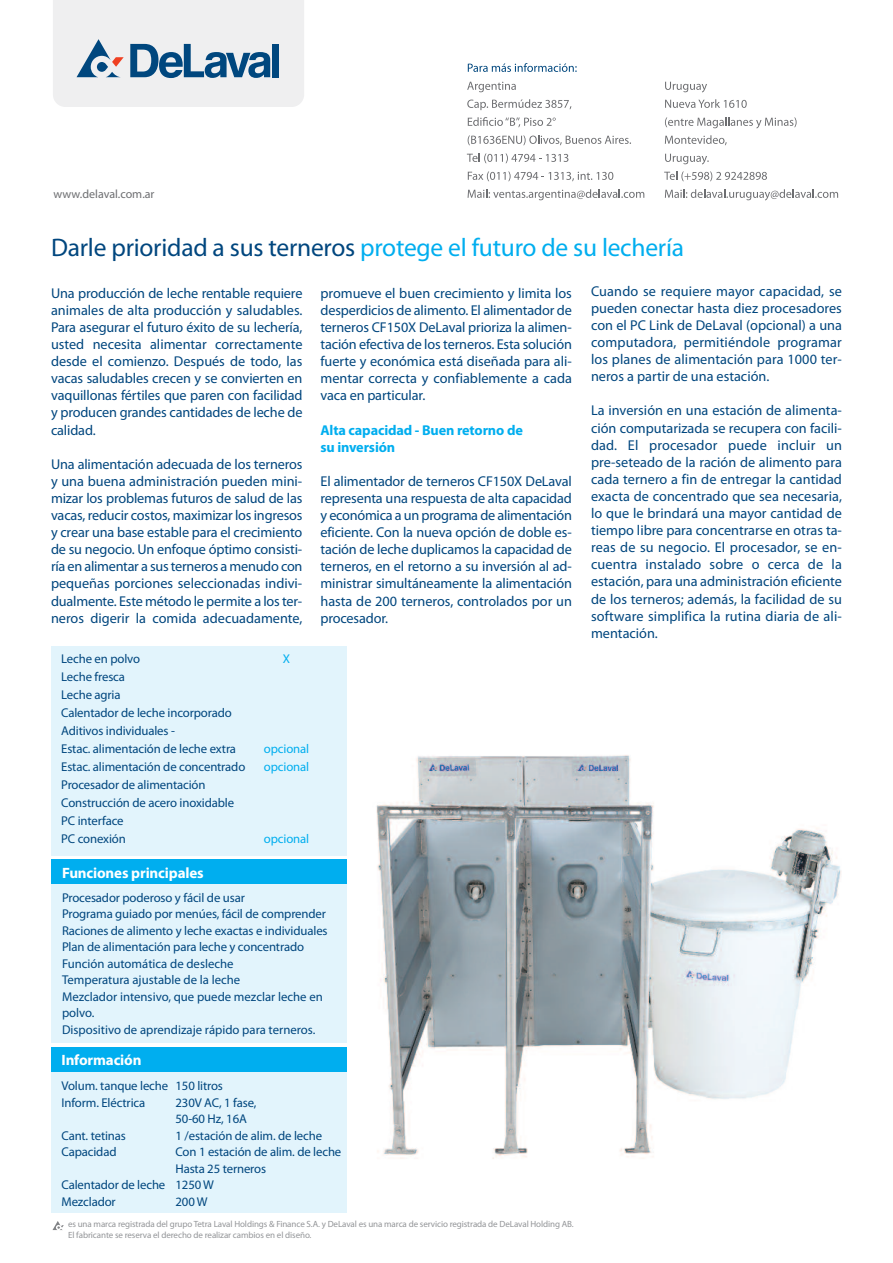
<style>
.page{position:relative;width:893px;height:1263px;background:#fff}
.page>*{position:absolute;margin:0;border:0;box-sizing:border-box;transform-origin:0 0}
.t1{font:25.5px "Myriad Pro";letter-spacing:-.01em;color:#00aeef}
.t2{font:700 15px "Myriad Pro";letter-spacing:-.01em;color:#fff}
.t3{font:14.25px/17.1px "Myriad Pro";color:#00467e;text-align:justify}
.t4{font:700 14.25px/17.1px "Myriad Pro";letter-spacing:-.01em;color:#00aeef}
.t5{font:12.75px/16.5px "Myriad Pro";letter-spacing:-.01em;color:#00467e}
.t6{font:12.75px "Myriad Pro";letter-spacing:-.01em;color:#00aeef}
.t7{font:12px "Myriad Pro";color:#6d6e71}
.t8{font:9px/10.8px "Myriad Pro";letter-spacing:-.01em;color:#939598}
.s1{color:#00467e}
</style>
<div class="page">
<div style="left:51px;top:1047px;width:295px;height:166px;background:#e2f4fc"></div>
<svg style="left:468px;top:63px;width:109px;height:9px"></svg>
<svg style="left:467px;top:82px;width:49px;height:10px"></svg>
<svg style="left:467px;top:99px;width:104px;height:11px"></svg>
<svg style="left:468px;top:117px;width:88px;height:10px"></svg>
<svg style="left:468px;top:135px;width:163px;height:10px"></svg>
<svg style="left:467px;top:153px;width:101px;height:10px"></svg>
<svg style="left:468px;top:171px;width:145px;height:10px"></svg>
<svg style="left:468px;top:189px;width:176px;height:11px"></svg>
<svg style="left:665px;top:82px;width:42px;height:10px"></svg>
<svg style="left:665px;top:99px;width:82px;height:9px"></svg>
<svg style="left:665px;top:117px;width:132px;height:11px"></svg>
<svg style="left:665px;top:135px;width:62px;height:10px"></svg>
<svg style="left:665px;top:154px;width:44px;height:10px"></svg>
<svg style="left:664px;top:171px;width:103px;height:10px"></svg>
<svg style="left:665px;top:189px;width:173px;height:11px"></svg>
<svg style="left:53px;top:0;width:251px;height:107px"></svg>
<svg style="left:52px;top:1221px;width:12px;height:9px"></svg>
<img style="left:376px;top:755px;width:465px;height:404px">
<div style="left:51px;top:646px;width:295px;height:209px;background:#e2f4fc"></div>
<div style="left:51px;top:859px;width:295px;height:184px;background:#e2f4fc"></div>
<div style="left:51px;top:1048px;width:295px;height:24px;background:#00aeef"></div>
<div style="left:51px;top:860px;width:295px;height:24px;background:#00aeef"></div>
<p class="t7" style="left:54px;top:189px;width:102px">www.delaval.com.ar</p>
<h1 class="t1" style="left:51px;top:238px;width:634px"><span class="s1">Darle prioridad a sus terneros</span> protege el futuro de su lechería</h1>
<p class="t3" style="left:51px;top:285px;width:253px">Una producción de leche rentable requiere animales de alta producción y saludables.<br>Para asegurar el futuro éxito de su lechería, usted necesita alimentar correctamente desde el comienzo. Después de todo, las vacas saludables crecen y se convierten en vaquillonas fértiles que paren con facilidad y producen grandes cantidades de leche de calidad.</p>
<p class="t3" style="left:51px;top:456px;width:253px">Una alimentación adecuada de los terneros y una buena administración pueden mini&shy;mizar los problemas futuros de salud de las vacas, reducir costos, maximizar los ingresos y crear una base estable para el crecimiento de su negocio. Un enfoque óptimo consisti&shy;ría en alimentar a sus terneros a menudo con pequeñas porciones seleccionadas indivi&shy;dualmente. Este método le permite a los ter&shy;neros digerir la comida adecuadamente,</p>
<p class="t5" style="left:61px;top:651px;width:80px">Leche en polvo</p>
<p class="t6" style="left:283px;top:654px;width:9px">X</p>
<p class="t5" style="left:61px;top:669px;width:176px;line-height:18px">Leche fresca<br>Leche agria<br>Calentador de leche incorporado<br>Aditivos individuales -<br>Estac. alimentación de leche extra</p>
<p class="t6" style="left:264px;top:744px;width:47px">opcional</p>
<p class="t5" style="left:61px;top:759px;width:186px">Estac. alimentación de concentrado</p>
<p class="t6" style="left:264px;top:762px;width:47px">opcional</p>
<p class="t5" style="left:61px;top:777px;width:174px;line-height:18px">Procesador de alimentación<br>Construcción de acero inoxidable<br>PC interface<br>PC conexión</p>
<p class="t6" style="left:264px;top:834px;width:47px">opcional</p>
<p class="t3" style="left:320px;top:285px;width:253px">promueve el buen crecimiento y limita los desperdicios de alimento. El alimentador de terneros CF150X DeLaval prioriza la alimen&shy;tación efectiva de los terneros. Esta solución fuerte y económica está diseñada para ali&shy;mentar correcta y confiablemente a cada vaca en particular.</p>
<p class="t4" style="left:320px;top:422px;width:204px">Alta capacidad - Buen retorno de su inversión</p>
<p class="t3" style="left:320px;top:474px;width:253px">El alimentador de terneros CF150X DeLaval representa una respuesta de alta capacidad y económica a un programa de alimentación eficiente. Con la nueva opción de doble es&shy;tación de leche duplicamos la capacidad de terneros, en el retorno a su inversión al ad&shy;ministrar simultáneamente la alimentación hasta de 200 terneros, controlados por un procesador.</p>
<p class="t2" style="left:62px;top:867px;width:143px">Funciones principales</p>
<p class="t5" style="left:62px;top:890px;width:267px">Procesador poderoso y fácil de usar<br>Programa guiado por menúes, fácil de comprender Raciones de alimento y leche exactas e individuales Plan de alimentación para leche y concentrado Función automática de desleche<br>Temperatura ajustable de la leche<br>Mezclador intensivo, que puede mezclar leche en polvo.<br>Dispositivo de aprendizaje rápido para terneros.</p>
<p class="t2" style="left:62px;top:1054px;width:82px">Información</p>
<p class="t5" style="left:61px;top:1079px;width:163px">Volum. tanque leche 150 litros<br>Inform. Eléctrica</p>
<p class="t5" style="left:176px;top:1095px;width:82px">230V AC, 1 fase,<br>50-60 Hz, 16A</p>
<p class="t5" style="left:62px;top:1128px;width:66px">Cant. tetinas</p>
<p class="t5" style="left:176px;top:1128px;width:148px">1 /estación de alim. de leche</p>
<p class="t5" style="left:62px;top:1145px;width:57px">Capacidad</p>
<p class="t5" style="left:176px;top:1145px;width:167px">Con 1 estación de alim. de leche</p>
<p class="t5" style="left:176px;top:1161px;width:92px">Hasta 25 terneros</p>
<p class="t5" style="left:62px;top:1178px;width:154px">Calentador de leche 1250 W</p>
<p class="t5" style="left:62px;top:1194px;width:56px">Mezclador</p>
<p class="t5" style="left:176px;top:1194px;width:34px">200 W</p>
<p class="t8" style="left:68px;top:1219px;width:507px">es una marca registrada del grupo Tetra Laval Holdings &amp; Finance S.A. y DeLaval es una marca de servicio registrada de DeLaval Holding AB.<br>El fabricante se reserva el derecho de realizar cambios en el diseño.</p>
<p class="t3" style="left:591px;top:283px;width:252px">Cuando se requiere mayor capacidad, se pueden conectar hasta diez procesadores con el PC Link de DeLaval (opcional) a una computadora, permitiéndole programar los planes de alimentación para 1000 ter&shy;neros a partir de una estación.</p>
<p class="t3" style="left:591px;top:403px;width:252px">La inversión en una estación de alimenta&shy;ción computarizada se recupera con facili&shy;dad. El procesador puede incluir un pre-seteado de la ración de alimento para cada ternero a fin de entregar la cantidad exacta de concentrado que sea necesaria, lo que le brindará una mayor cantidad de tiempo libre para concentrarse en otras ta&shy;reas de su negocio. El procesador, se en&shy;cuentra instalado sobre o cerca de la estación, para una administración eficiente de los terneros; además, la facilidad de su software simplifica la rutina diaria de ali&shy;mentación.</p>
</div>
